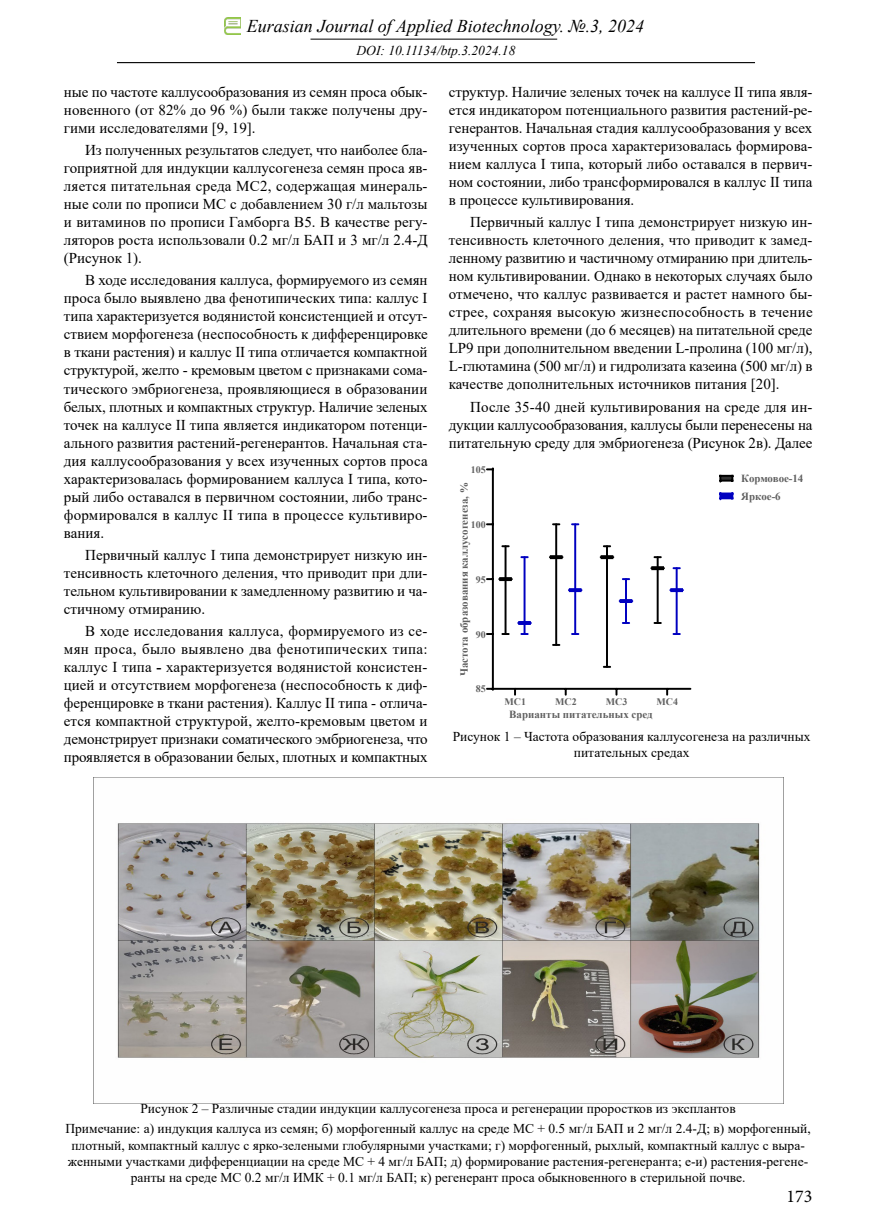
<style>
.page{position:relative;width:872px;height:1229px;background:#fff}
.page>*{position:absolute;margin:0;border:0;box-sizing:border-box;transform-origin:0 0}
.t1{font:italic 18px "Times New Roman";color:#000}
.t2{font:18px "Minion Pro";color:#000}
.Английский_Общий{font:15px/18px "Times New Roman";color:#000;text-align:justify}
.Подпись_рисунков{font:13.5px/16.2px "Times New Roman";color:#000;text-align:center}
.t3{font:italic 13.5px "Times New Roman";color:#000}
.t4{font:700 10.95px/17.7px "Times New Roman";color:#606060}
.t5{font:700 9.9px "Times New Roman";letter-spacing:.005em;color:#606060}
.s1{font-weight:700}
</style>
<div class="page">
<hr style="left:310px;top:39px;width:247px;height:1px;background:#000">
<hr style="left:117px;top:62px;width:638px;height:1px;background:#000">
<img style="left:225px;top:17px;width:16px;height:17px">
<hr style="left:492px;top:688px;width:198px;height:2px;background:#000">
<hr style="left:492px;top:468px;width:2px;height:222px;background:#000">
<div style="left:518px;top:621px;width:13px;height:4px;border:2px solid #0000c0"></div>
<hr style="left:523px;top:557px;width:2px;height:66px;background:#0000c0">
<svg style="left:521px;top:556px;width:7px;height:2px"></svg>
<svg style="left:518px;top:622px;width:13px;height:13px"></svg>
<div style="left:569px;top:588px;width:12px;height:4px;border:2px solid #0000c0"></div>
<svg style="left:569px;top:589px;width:12px;height:2px"></svg>
<hr style="left:574px;top:524px;width:2px;height:66px;background:#0000c0">
<hr style="left:574px;top:590px;width:2px;height:44px;background:#0000c0">
<div style="left:619px;top:599px;width:13px;height:4px;border:2px solid #0000c0"></div>
<svg style="left:619px;top:600px;width:13px;height:2px"></svg>
<hr style="left:625px;top:579px;width:2px;height:22px;background:#0000c0">
<hr style="left:625px;top:601px;width:2px;height:22px;background:#0000c0">
<div style="left:670px;top:588px;width:13px;height:4px;border:2px solid #0000c0"></div>
<svg style="left:670px;top:589px;width:13px;height:2px"></svg>
<hr style="left:675px;top:568px;width:2px;height:22px;background:#0000c0">
<svg style="left:673px;top:567px;width:7px;height:2px"></svg>
<hr style="left:675px;top:590px;width:2px;height:44px;background:#0000c0">
<svg style="left:673px;top:633px;width:7px;height:2px"></svg>
<div style="left:499px;top:577px;width:13px;height:4px;border:2px solid #000"></div>
<svg style="left:499px;top:578px;width:13px;height:2px"></svg>
<hr style="left:504px;top:546px;width:2px;height:33px;background:#000">
<svg style="left:502px;top:545px;width:7px;height:2px"></svg>
<hr style="left:504px;top:579px;width:2px;height:55px;background:#000">
<svg style="left:502px;top:633px;width:7px;height:2px"></svg>
<div style="left:550px;top:555px;width:12px;height:4px;border:2px solid #000"></div>
<svg style="left:550px;top:556px;width:12px;height:2px"></svg>
<hr style="left:555px;top:524px;width:2px;height:33px;background:#000">
<hr style="left:555px;top:557px;width:2px;height:88px;background:#000">
<div style="left:600px;top:555px;width:13px;height:4px;border:2px solid #000"></div>
<svg style="left:600px;top:545px;width:13px;height:13px"></svg>
<hr style="left:606px;top:557px;width:2px;height:110px;background:#000">
<div style="left:651px;top:566px;width:13px;height:4px;border:2px solid #000"></div>
<svg style="left:651px;top:556px;width:13px;height:13px"></svg>
<hr style="left:656px;top:568px;width:2px;height:55px;background:#000">
<svg style="left:654px;top:622px;width:7px;height:2px"></svg>
<svg style="left:719px;top:474px;width:15px;height:9px"></svg>
<svg style="left:719px;top:492px;width:15px;height:9px"></svg>
<img style="left:93px;top:778px;width:667px;height:325px">
<p class="t1" style="left:247px;top:14px;width:399px">Eurasian Journal of Applied Biotechnology. №.3, 2024</p>
<p class="t3" style="left:356px;top:41px;width:160px">DOI: 10.11134/btp.3.2024.18</p>
<p class="Английский_Общий" style="left:64px;top:82px;width:365px">ные по частоте каллусообразования из семян проса обык&shy;новенного (от 82% до 96 %) были также получены дру&shy;гими исследователями [9, 19].</p>
<p class="Английский_Общий" style="left:64px;top:141px;width:365px;text-indent:21px">Из полученных результатов следует, что наиболее бла&shy;гоприятной для индукции каллусогенеза семян проса яв&shy;ляется питательная среда MC2, содержащая минераль&shy;ные соли по прописи МC с добавлением 30 г/л мальтозы и витаминов по прописи Гамборга B5. В качестве регу&shy;ляторов роста использовали 0.2 мг/л БАП и 3 мг/л 2.4-Д (Рисунок 1).</p>
<p class="Английский_Общий" style="left:64px;top:271px;width:365px;text-indent:21px">В ходе исследования каллуса, формируемого из семян проса было выявлено два фенотипических типа: каллус I типа характеризуется водянистой консистенцией и отсут&shy;ствием морфогенеза (неспособность к дифференцировке в ткани растения) и каллус II типа отличается компактной структурой, желто - кремовым цветом с признаками сома&shy;тического эмбриогенеза, проявляющиеся в образовании белых, плотных и компактных структур. Наличие зеленых точек на каллусе II типа является индикатором потенци&shy;ального развития растений-регенерантов. Начальная ста&shy;дия каллусообразования у всех изученных сортов проса характеризовалась формированием каллуса I типа, кото&shy;рый либо оставался в первичном состоянии, либо транс&shy;формировался в каллус II типа в процессе культивиро&shy;вания.</p>
<p class="Английский_Общий" style="left:64px;top:545px;width:365px;text-indent:21px">Первичный каллус I типа демонстрирует низкую ин&shy;тенсивность клеточного деления, что приводит при дли&shy;тельном культивировании к замедленному развитию и ча&shy;стичному отмиранию.</p>
<p class="Английский_Общий" style="left:64px;top:621px;width:365px;text-indent:21px">В ходе исследования каллуса, формируемого из се&shy;мян проса, было выявлено два фенотипических типа: каллус I типа <span class="s1">-</span> характеризуется водянистой консистен&shy;цией и отсутствием морфогенеза (неспособность к диф&shy;ференцировке в ткани растения). Каллус II типа - отлича&shy;ется компактной структурой, желто-кремовым цветом и демонстрирует признаки соматического эмбриогенеза, что проявляется в образовании белых, плотных и компактных</p>
<p class="Английский_Общий" style="left:449px;top:82px;width:365px">структур. Наличие зеленых точек на каллусе II типа явля&shy;ется индикатором потенциального развития растений-ре&shy;генерантов. Начальная стадия каллусообразования у всех изученных сортов проса характеризовалась формирова&shy;нием каллуса I типа, который либо оставался в первич&shy;ном состоянии, либо трансформировался в каллус II типа в процессе культивирования.</p>
<p class="Английский_Общий" style="left:449px;top:213px;width:365px;text-indent:21px">Первичный каллус I типа демонстрирует низкую ин&shy;тенсивность клеточного деления, что приводит к замед&shy;ленному развитию и частичному отмиранию при длитель&shy;ном культивировании. Однако в некоторых случаях было отмечено, что каллус развивается и растет намного бы&shy;стрее, сохраняя высокую жизнеспособность в течение длительного времени (до 6 месяцев) на питательной среде LP9 при дополнительном введении L-пролина (100 мг/л), L-глютамина (500 мг/л) и гидролизата казеина (500 мг/л) в качестве дополнительных источников питания [20].</p>
<p class="Английский_Общий" style="left:449px;top:397px;width:365px;text-indent:21px">После 35-40 дней культивирования на среде для ин&shy;дукции каллусообразования, каллусы были перенесены на питательную среду для эмбриогенеза (Рисунок 2в). Далее</p>
<p class="t5" style="left:471px;top:462px;width:17px">105</p>
<p class="t4" style="left:741px;top:469px;width:63px">Кормовое-14<br>Яркое-6</p>
<p class="t4" style="left:455px;top:676px;width:195px;rotate:-90deg">Частота образования каллусогенеза, %</p>
<p class="t5" style="left:471px;top:517px;width:17px">100</p>
<p class="t5" style="left:476px;top:572px;width:11px">95</p>
<p class="t5" style="left:476px;top:627px;width:11px">90</p>
<p class="t5" style="left:476px;top:682px;width:11px">85</p>
<p class="t5" style="left:504px;top:695px;width:23px">MC1</p>
<p class="t5" style="left:555px;top:695px;width:23px">MC2</p>
<p class="t5" style="left:606px;top:695px;width:23px">MC3</p>
<p class="t5" style="left:656px;top:695px;width:23px">MC4</p>
<p class="t4" style="left:509px;top:705px;width:145px">Варианты питательных сред</p>
<p class="Подпись_рисунков" style="left:452px;top:728px;width:359px">Рисунок 1 – Частота образования каллусогенеза на различных питательных средах</p>
<p class="Подпись_рисунков" style="left:140px;top:1100px;width:597px">Рисунок 2 – Различные стадии индукции каллусогенеза проса и регенерации проростков из эксплантов</p>
<p class="Подпись_рисунков" style="left:65px;top:1120px;width:747px">Примечание: а) индукция каллуса из семян; б) морфогенный каллус на среде МС + 0.5 мг/л БАП и 2 мг/л 2.4-Д; в) морфогенный, плотный, компактный каллус с ярко‑зелеными глобулярными участками; г) морфогенный, рыхлый, компактный каллус с выра&shy;женными участками дифференциации на среде МС + 4 мг/л БАП; д) формирование растения-регенеранта; е-и) растения-регене&shy;ранты на среде МС 0.2 мг/л ИМК + 0.1 мг/л БАП; к) регенерант проса обыкновенного в стерильной почве.</p>
<p class="t2" style="left:786px;top:1184px;width:27px">173</p>
</div>
